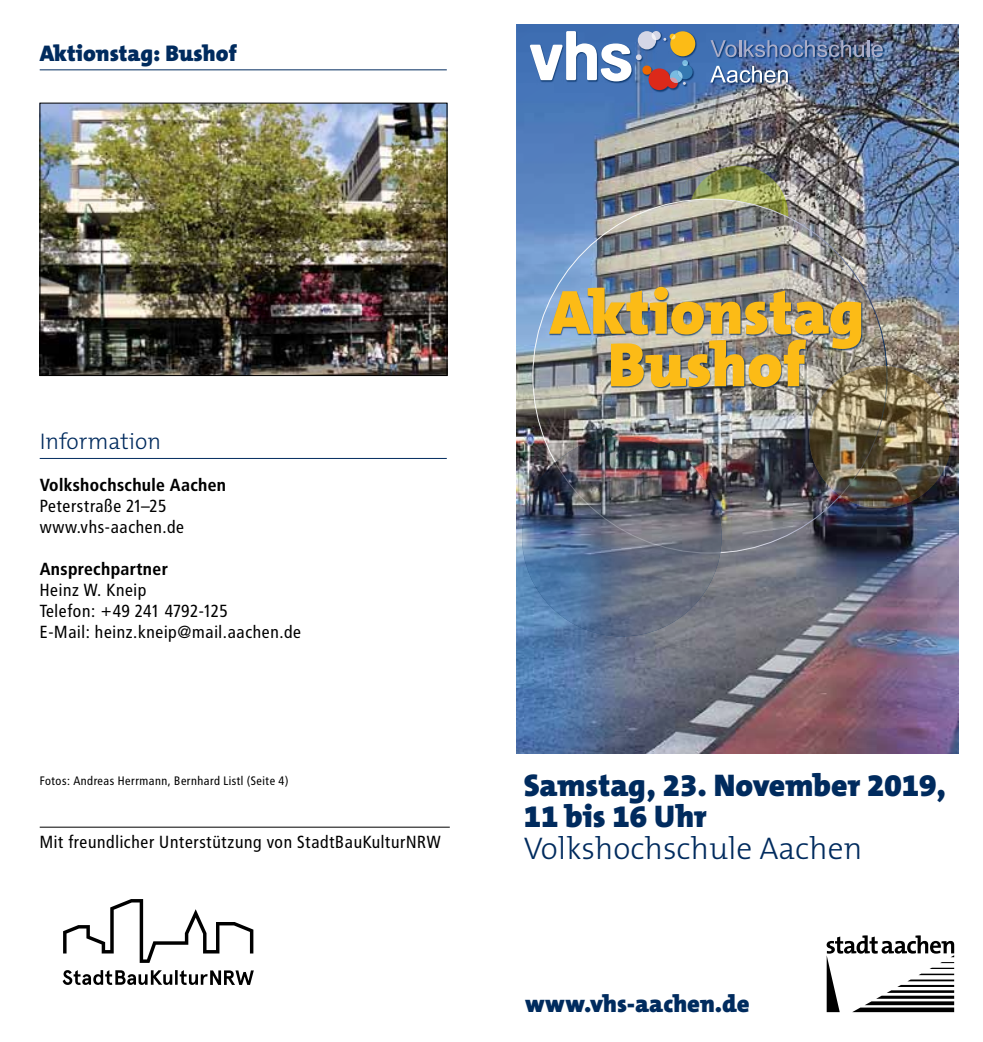
<style>
.page{position:relative;width:983px;height:1042px;background:#fff}
.page>*{position:absolute;margin:0;border:0;box-sizing:border-box;transform-origin:0 0}
.t1{font:900 63px/52.5px "The Mix B W9";color:#fcbb16;text-align:center}
.t2{font:900 31.5px/31.5px "The Mix B W9";color:#002b5e}
.t3{font:300 31.5px "The Mix B W3";color:#002b5e}
.t4{font:900 24.5px "The Mix B W9";letter-spacing:.005em;color:#002b5e}
.t5{font:900 22.75px "The Mix B W9";color:#002b5e}
.t6{font:300 22.75px "The Mix B W3";color:#002b5e}
.t7{font:17.5px/21px "Transit Pro";color:#000}
.t8{font:700 17.5px "Transit Pro";color:#000}
.t9{font:12.25px "Transit Pro";color:#000}
</style>
<div class="page">
<img style="left:516px;top:25px;width:441px;height:729px">
<svg style="left:826px;top:935px;width:127px;height:77px"></svg>
<div style="left:529px;top:31px;width:355px;height:61px;background:#002b5e;opacity:.75"></div>
<svg style="left:710px;top:66px;width:77px;height:17px"></svg>
<svg style="left:710px;top:40px;width:172px;height:17px;background:#5f76a2"></svg>
<svg style="left:529px;top:31px;width:166px;height:59px"></svg>
<img style="left:42px;top:105px;width:403px;height:269px">
<div style="left:40px;top:103px;width:407px;height:273px;border:1px solid #000"></div>
<hr style="left:40px;top:70px;width:406px;height:1px;background:#002b5e">
<hr style="left:40px;top:458px;width:406px;height:1px;background:#002b5e">
<hr style="left:40px;top:827px;width:409px;height:1px;background:#000">
<svg style="left:63px;top:970px;width:191px;height:15px"></svg>
<svg style="left:63px;top:899px;width:190px;height:64px"></svg>
<img style="left:682px;top:153px;width:99px;height:100px;border-radius:50px">
<img style="left:532px;top:199px;width:354px;height:354px;border-radius:50%">
<img style="left:522px;top:437px;width:199px;height:199px">
<img style="left:809px;top:366px;width:142px;height:142px;border-radius:71px">
<div style="left:548px;top:288px;width:314px;height:101px;background:#002b5e;opacity:.75"></div>
<h3 class="t5" style="left:40px;top:38px;width:199px">Aktionstag: Bushof</h3>
<h3 class="t6" style="left:40px;top:427px;width:123px">Information</h3>
<p class="t8" style="left:40px;top:475px;width:188px">Volkshochschule Aachen</p>
<p class="t7" style="left:40px;top:496px;width:146px">Peterstraße 21–25 www.vhs-aachen.de</p>
<p class="t8" style="left:40px;top:559px;width:130px">Ansprechpartner</p>
<p class="t7" style="left:40px;top:580px;width:263px">Heinz W. Kneip<br>Telefon: +49 241 4792-125<br>E-Mail: heinz.kneip@mail.aachen.de</p>
<p class="t9" style="left:40px;top:774px;width:251px">Fotos: Andreas Herrmann, Bernhard Listl (Seite 4)</p>
<p class="t7" style="left:40px;top:832px;width:403px">Mit freundlicher Unterstützung von StadtBauKulturNRW</p>
<h1 class="t1" style="left:549px;top:287px;width:316px">Aktionstag<br>Bushof</h1>
<h2 class="t2" style="left:523px;top:769px;width:423px">Samstag, 23. November 2019,<br>11 bis 16 Uhr</h2>
<h2 class="t3" style="left:523px;top:828px;width:340px">Volkshochschule Aachen</h2>
<h3 class="t4" style="left:525px;top:988px;width:226px">www.vhs-aachen.de</h3>
</div>
